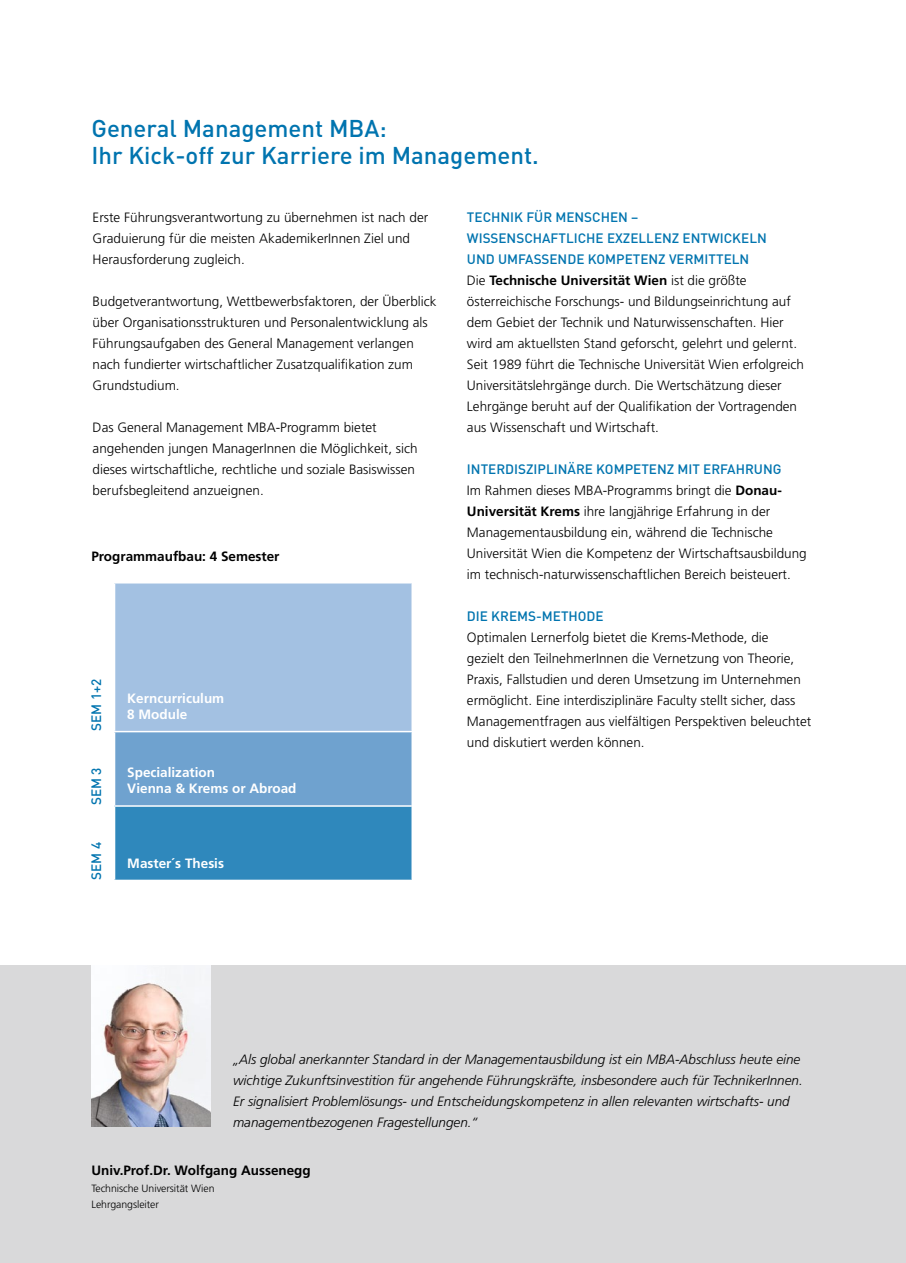
<style>
.page{position:relative;width:906px;height:1263px;background:#fff}
.page>*{position:absolute;margin:0;border:0;box-sizing:border-box;transform-origin:0 0}
.t1{font:500 24px/27px "DIN";color:#0074af}
.t2{font:300 13.5px/21px "Frutiger LT Std";color:#000}
.t3{font:italic 300 13.5px/21px "Frutiger LT Std";color:#000}
.t4{font:500 13.5px/21px "DIN";color:#0074af}
.t5{font:700 13.5px/16.2px "Frutiger LT Std";color:#fff}
.t6{font:700 13.5px "Frutiger LT Std";color:#000}
.t7{font:300 10.5px/16.5px "Frutiger LT Std";letter-spacing:-.005em;color:#000}
.s1{font-weight:700}
</style>
<div class="page">
<div style="left:0;top:965px;width:906px;height:298px;background:#d9d9da"></div>
<img style="left:91px;top:965px;width:119px;height:162px">
<div style="left:114px;top:583px;width:298px;height:149px;background:#a3c1e2"></div>
<div style="left:114px;top:732px;width:298px;height:74px;background:#6fa2cf"></div>
<div style="left:114px;top:806px;width:298px;height:74px;background:#2f88bc"></div>
<hr style="left:114px;top:583px;width:1px;height:148px;background:#fff">
<hr style="left:411px;top:583px;width:2px;height:148px;background:#fff">
<hr style="left:114px;top:731px;width:299px;height:1px;background:#fff">
<hr style="left:114px;top:732px;width:1px;height:73px;background:#fff">
<hr style="left:411px;top:732px;width:2px;height:73px;background:#fff">
<hr style="left:114px;top:805px;width:299px;height:2px;background:#fff">
<hr style="left:114px;top:807px;width:1px;height:73px;background:#fff">
<hr style="left:411px;top:807px;width:2px;height:73px;background:#fff">
<h1 class="t1" style="left:91px;top:114px;width:449px">General Management MBA:<br>Ihr Kick-off zur Karriere im Management.</h1>
<p class="t2" style="left:93px;top:207px;width:337px">Erste Führungsverantwortung zu übernehmen ist nach der<br>Graduierung für die meisten AkademikerInnen Ziel und<br>Herausforderung zugleich.</p>
<p class="t2" style="left:93px;top:291px;width:345px">Budgetverantwortung, Wettbewerbsfaktoren, der Überblick über Organisationsstrukturen und Personalentwicklung als Führungsaufgaben des General Management verlangen nach fundierter wirtschaftlicher Zusatzqualifikation zum Grundstudium.</p>
<p class="t2" style="left:93px;top:417px;width:326px">Das General Management MBA-Programm bietet angehenden jungen ManagerInnen die Möglichkeit, sich dieses wirtschaftliche, rechtliche und soziale Basiswissen berufsbegleitend anzueignen.</p>
<p class="t6" style="left:91px;top:548px;width:190px">Programmaufbau: 4 Semester</p>
<p class="t4" style="left:85px;top:731px;width:53px;rotate:-90deg">SEM 1+2</p>
<p class="t4" style="left:85px;top:805px;width:39px;rotate:-90deg">SEM 3</p>
<p class="t4" style="left:85px;top:880px;width:39px;rotate:-90deg">SEM 4</p>
<p class="t5" style="left:127px;top:690px;width:98px">Kerncurriculum<br>8 Module</p>
<p class="t5" style="left:127px;top:764px;width:171px">Specialization<br>Vienna &amp; Krems or Abroad</p>
<p class="t5" style="left:127px;top:855px;width:98px">Master´s Thesis</p>
<p class="t4" style="left:467px;top:206px;width:301px">TECHNIK FÜR MENSCHEN –<br>WISSENSCHAFTLICHE EXZELLENZ ENTWICKELN<br>UND UMFASSENDE KOMPETENZ VERMITTELN</p>
<p class="t2" style="left:467px;top:270px;width:338px">Die <span class="s1">Technische Universität Wien</span> ist die größte österreichische Forschungs- und Bildungseinrichtung auf dem Gebiet der Technik und Naturwissenschaften. Hier wird am aktuellsten Stand geforscht, gelehrt und gelernt.<br>Seit 1989 führt die Technische Universität Wien erfolgreich Universitätslehrgänge durch. Die Wertschätzung dieser Lehrgänge beruht auf der Qualifikation der Vortragenden aus Wissenschaft und Wirtschaft.</p>
<p class="t4" style="left:467px;top:458px;width:316px">INTERDISZIPLINÄRE KOMPETENZ MIT ERFAHRUNG</p>
<p class="t2" style="left:467px;top:480px;width:341px">Im Rahmen dieses MBA-Programms bringt die <span class="s1">Donau-Universität Krems</span> ihre langjährige Erfahrung in der Managementausbildung ein, während die Technische Universität Wien die Kompetenz der Wirtschaftsausbildung im technisch-naturwissenschaftlichen Bereich beisteuert.</p>
<p class="t4" style="left:467px;top:605px;width:138px">DIE KREMS-METHODE</p>
<p class="t2" style="left:467px;top:627px;width:346px">Optimalen Lernerfolg bietet die Krems-Methode, die<br>gezielt den TeilnehmerInnen die Vernetzung von Theorie, Praxis, Fallstudien und deren Umsetzung im Unternehmen ermöglicht. Eine interdisziplinäre Faculty stellt sicher, dass Managementfragen aus vielfältigen Perspektiven beleuchtet und diskutiert werden können.</p>
<p class="t3" style="left:233px;top:1049px;width:571px">„Als global anerkannter Standard in der Managementausbildung ist ein MBA-Abschluss heute eine wichtige Zukunftsinvestition für angehende Führungskräfte, insbesondere auch für TechnikerInnen.<br>Er signalisiert Problemlösungs- und Entscheidungskompetenz in allen relevanten wirtschafts- und managementbezogenen Fragestellungen.“</p>
<p class="t6" style="left:91px;top:1163px;width:221px">Univ.Prof.Dr. Wolfgang Aussenegg</p>
<p class="t7" style="left:91px;top:1180px;width:125px">Technische Universität Wien<br>Lehrgangsleiter</p>
</div>
